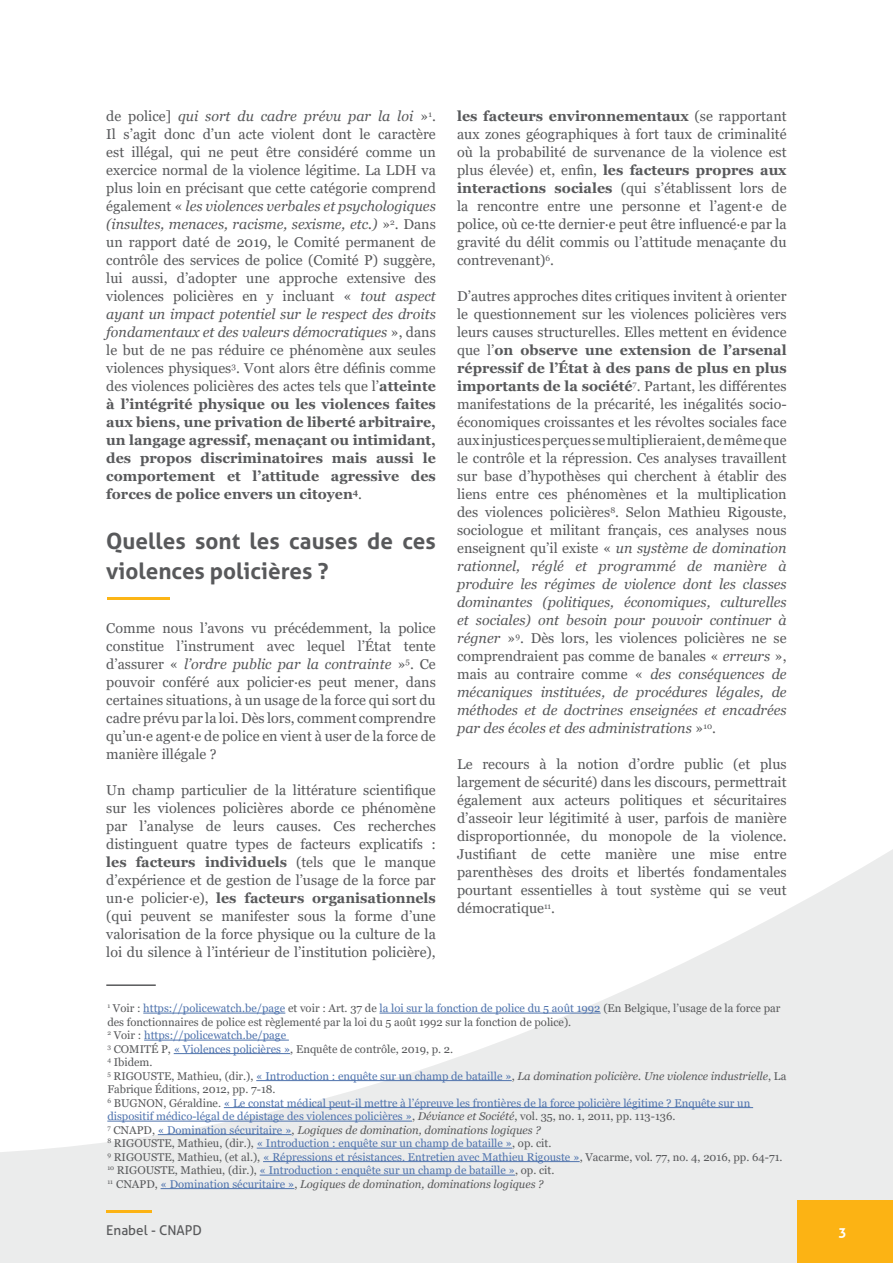
<style>
.page{position:relative;width:893px;height:1263px;background:#fff}
.page>*{position:absolute;margin:0;border:0;box-sizing:border-box;transform-origin:0 0}
.t1{font:700 22.5px/30px "Aller";color:#58595b}
.t2{font:14.25px/18px "Georgia";color:#58595b;text-align:justify}
.t3{font:13.5px "Aller";color:#58595b}
.t4{font:700 13.5px "Aller";color:#fff}
.t5{font:11.25px/13.5px "Georgia";color:#4f73ad}
.s1{font-style:italic}
.s2{font-weight:700}
.s3{color:#58595b}
.s4{font-style:italic;color:#58595b}
</style>
<div class="page">
<svg style="left:234px;top:849px;width:659px;height:414px;fill:#ebecec"></svg>
<svg style="left:0;top:1012px;width:234px;height:251px"></svg>
<div style="left:797px;top:1200px;width:96px;height:63px;background:#fcb314"></div>
<hr style="left:106px;top:1210px;width:46px;height:3px;background:#fcb314">
<hr style="left:106px;top:984px;width:50px;height:2px;background:#58595b">
<hr style="left:143px;top:1013px;width:142px;height:1px;background:#4f73ad">
<hr style="left:380px;top:1013px;width:221px;height:1px;background:#4f73ad">
<hr style="left:144px;top:1040px;width:145px;height:1px;background:#4f73ad">
<hr style="left:174px;top:1053px;width:116px;height:1px;background:#4f73ad">
<hr style="left:256px;top:1080px;width:256px;height:1px;background:#4f73ad">
<hr style="left:224px;top:1107px;width:529px;height:1px;background:#4f73ad">
<hr style="left:107px;top:1121px;width:305px;height:1px;background:#4f73ad">
<hr style="left:158px;top:1134px;width:134px;height:1px;background:#4f73ad">
<hr style="left:257px;top:1148px;width:255px;height:1px;background:#4f73ad">
<hr style="left:263px;top:1161px;width:317px;height:1px;background:#4f73ad">
<hr style="left:260px;top:1175px;width:255px;height:1px;background:#4f73ad">
<hr style="left:161px;top:1188px;width:133px;height:1px;background:#4f73ad">
<hr style="left:107px;top:597px;width:63px;height:3px;background:#fcb515">
<p class="t2" style="left:106px;top:108px;width:331px">de police] <span class="s1">qui sort du cadre prévu par la loi</span> »<sup>1</sup>.<br>Il s’agit donc d’un acte violent dont le caractère est illégal, qui ne peut être considéré comme un exercice normal de la violence légitime. La LDH va plus loin en précisant que cette catégorie comprend également « <span class="s1">les violences verbales et psychologiques (insultes, menaces, racisme, sexisme, etc.)</span> »<sup>2</sup>. Dans un rapport daté de 2019, le Comité permanent de contrôle des services de police (Comité P) suggère, lui aussi, d’adopter une approche extensive des violences policières en y incluant « <span class="s1">tout aspect ayant un impact potentiel sur le respect des droits fondamentaux et des valeurs démocratiques</span> », dans le but de ne pas réduire ce phénomène aux seules violences physiques<sup>3</sup>. Vont alors être définis comme des violences policières des actes tels que l’<span class="s2">atteinte à l’intégrité physique ou les violences faites aux biens, une privation de liberté arbitraire, un langage agressif, menaçant ou intimidant, des propos discriminatoires mais aussi le comportement et l’attitude agressive des forces de police envers un citoyen</span><sup>4</sup>.</p>
<h1 class="t1" style="left:106px;top:526px;width:331px">Quelles sont les causes de ces violences policières ?</h1>
<p class="t2" style="left:106px;top:619px;width:331px">Comme nous l’avons vu précédemment, la police constitue l’instrument avec lequel l’État tente d’assurer « <span class="s1">l’ordre public par la contrainte</span> »<sup>5</sup>. Ce pouvoir conféré aux policier·es peut mener, dans certaines situations, à un usage de la force qui sort du cadre prévu par la loi. Dès lors, comment comprendre qu’un·e agent·e de police en vient à user de la force de manière illégale ?</p>
<p class="t2" style="left:106px;top:781px;width:331px">Un champ particulier de la littérature scientifique sur les violences policières aborde ce phénomène par l’analyse de leurs causes. Ces recherches distinguent quatre types de facteurs explicatifs : <span class="s2">les facteurs individuels</span> (tels que le manque d’expérience et de gestion de l’usage de la force par un·e policier·e), <span class="s2">les facteurs organisationnels </span>(qui peuvent se manifester sous la forme d’une valorisation de la force physique ou la culture de la loi du silence à l’intérieur de l’institution policière),</p>
<p class="t2" style="left:457px;top:108px;width:331px"><span class="s2">les facteurs environnementaux</span> (se rapportant aux zones géographiques à fort taux de criminalité où la probabilité de survenance de la violence est plus élevée) et, enfin, <span class="s2">les facteurs propres aux interactions sociales</span> (qui s’établissent lors de la rencontre entre une personne et l’agent·e de police, où ce·tte dernier·e peut être influencé·e par la gravité du délit commis ou l’attitude menaçante du contrevenant)<sup>6</sup>.</p>
<p class="t2" style="left:457px;top:288px;width:331px">D’autres approches dites critiques invitent à orienter le questionnement sur les violences policières vers leurs causes structurelles. Elles mettent en évidence que l’<span class="s2">on observe une extension de l’arsenal répressif de l’État à des pans de plus en plus importants de la société</span><sup>7</sup>. Partant, les différentes manifestations de la précarité, les inégalités socio&shy;économiques croissantes et les révoltes sociales face aux injustices perçues se multiplieraient, de même que le contrôle et la répression. Ces analyses travaillent sur base d’hypothèses qui cherchent à établir des liens entre ces phénomènes et la multiplication des violences policières<sup>8</sup>. Selon Mathieu Rigouste, sociologue et militant français, ces analyses nous enseignent qu’il existe « <span class="s1">un système de domination rationnel, réglé et programmé de manière à produire les régimes de violence dont les classes dominantes (politiques, économiques, culturelles et sociales) ont besoin pour pouvoir continuer à régner</span> »<sup>9</sup>. Dès lors, les violences policières ne se comprendraient pas comme de banales « <span class="s1">erreurs</span> », mais au contraire comme « <span class="s1">des conséquences de mécaniques instituées, de procédures légales, de méthodes et de doctrines enseignées et encadrées par des écoles et des administrations</span> »<sup>10</sup>.</p>
<p class="t2" style="left:457px;top:756px;width:331px">Le recours à la notion d’ordre public (et plus largement de sécurité) dans les discours, permettrait également aux acteurs politiques et sécuritaires d’asseoir leur légitimité à user, parfois de manière disproportionnée, du monopole de la violence.<br>Justifiant de cette manière une mise entre parenthèses des droits et libertés fondamentales pourtant essentielles à tout système qui se veut démocratique<sup>11</sup>.</p>
<p class="t5" style="left:107px;top:1002px;width:680px"><sup>1</sup> <span class="s3">Voir :</span> https://policewatch.be/page <span class="s3">et voir : Art. 37 de</span> la loi sur la fonction de police du 5 août 1992 <span class="s3">(En Belgique, l’usage de la force par des fonctionnaires de police est règlementé par la loi du 5 août 1992 sur la fonction de police).<br></span><sup>2</sup> <span class="s3">Voir :</span> https://policewatch.be/page<br><sup>3</sup> <span class="s3">COMITÉ P,</span> « Violences policières »<span class="s3">, Enquête de contrôle, 2019, p. 2.<br></span><sup>4</sup> <span class="s3">Ibidem.<br></span><sup>5</sup> <span class="s3">RIGOUSTE, Mathieu, (dir.),</span> « Introduction : enquête sur un champ de bataille »<span class="s3">,</span> <span class="s4">La domination policière. Une violence industrielle</span><span class="s3">, La Fabrique Éditions, 2012, pp. 7-18.<br></span><sup>6</sup> <span class="s3">BUGNON, Géraldine.</span> « Le constat médical peut-il mettre à l’épreuve les frontières de la force policière légitime ? Enquête sur un dispositif médico-légal de dépistage des violences policières »<span class="s3">,</span> <span class="s4">Déviance et Société</span><span class="s3">, vol. 35, no. 1, 2011, pp. 113-136.<br></span><sup>7</sup> <span class="s3">CNAPD,</span> « Domination sécuritaire »<span class="s3">,</span> <span class="s4">Logiques de domination, dominations logiques ?<br></span><sup>8</sup> <span class="s3">RIGOUSTE, Mathieu, (dir.),</span> « Introduction : enquête sur un champ de bataille »<span class="s3">, op. cit.<br></span><sup>9</sup> <span class="s3">RIGOUSTE, Mathieu, (et al.),</span> « Répressions et résistances. Entretien avec Mathieu Rigouste »<span class="s3">, Vacarme, vol. 77, no. 4, 2016, pp. 64-71.<br></span><sup>10</sup> <span class="s3">RIGOUSTE, Mathieu, (dir.),</span> « Introduction : enquête sur un champ de bataille »<span class="s3">, op. cit.<br></span><sup>11</sup> <span class="s3">CNAPD,</span> « Domination sécuritaire »<span class="s3">,</span> <span class="s4">Logiques de domination, dominations logiques ?</span></p>
<p class="t3" style="left:106px;top:1221px;width:97px">Enabel - CNAPD</p>
<p class="t4" style="left:838px;top:1224px;width:10px">3</p>
</div>
